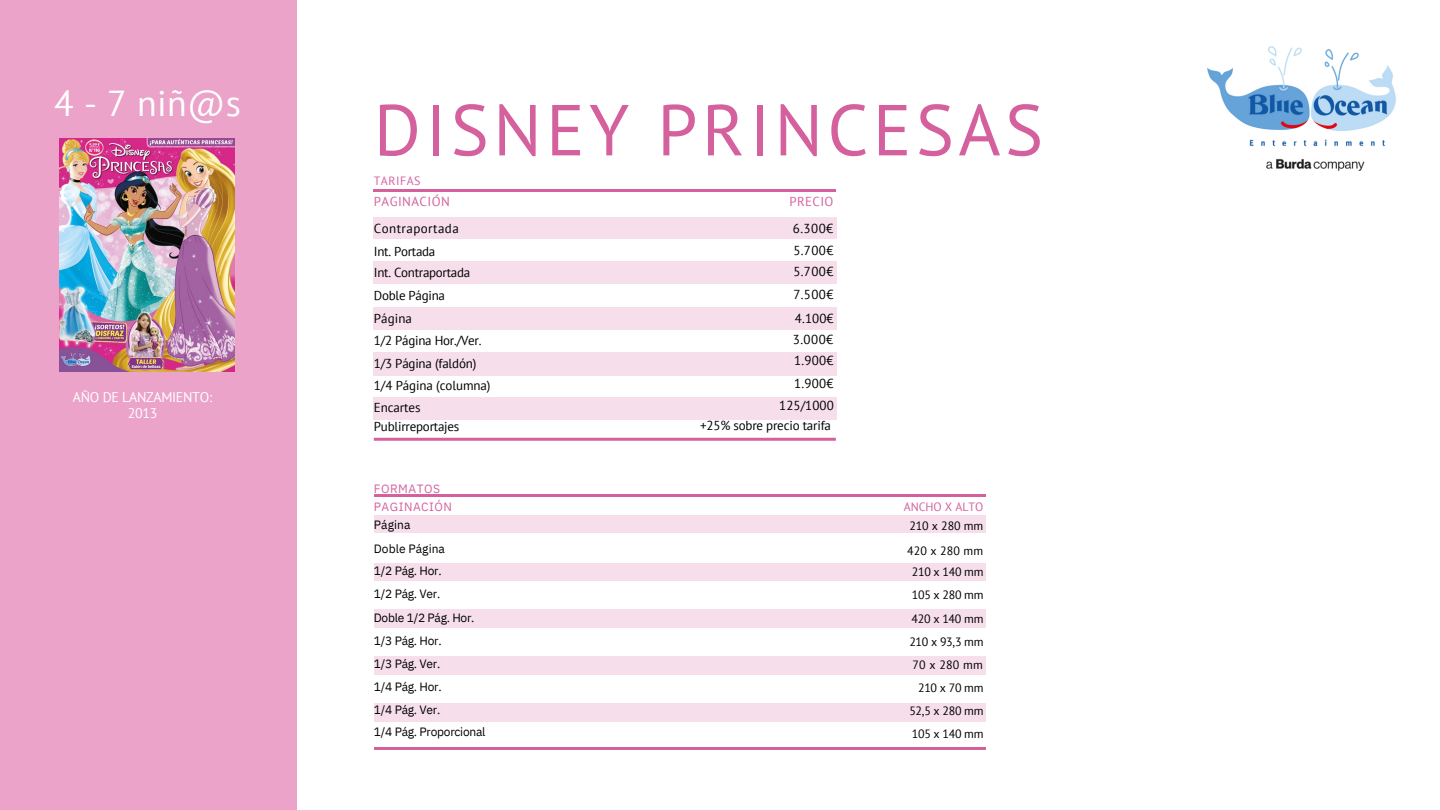
<style>
.page{position:relative;width:1440px;height:810px;background:#fff}
.page>*{position:absolute;margin:0;border:0;box-sizing:border-box;transform-origin:0 0}
.t1{font:72px "PT Sans";letter-spacing:.06em;color:#d4619e}
.t2{font:36px "PT Sans";color:#fff}
.t3{font:14px/15.8px "PT Sans";letter-spacing:-.02em;color:#fff;text-align:center}
.t4{font:13px/23.2px "PT Sans";letter-spacing:-.015em;color:#000}
.t5{font:13px/27px "PT Sans";letter-spacing:.035em;color:#000}
.t6{font:13px "PT Sans";letter-spacing:.03em;color:#d4619e}
.t7{font:12px "IBM Plex Sans";letter-spacing:-.02em;color:#000}
.t8{font:12px "PT Sans";letter-spacing:-.02em;color:#000}
.t9{font:12px/18.8px "PT Sans";letter-spacing:-.005em;color:#d4619e;text-align:center}
.t10{font:12px/18px "IBM Plex Sans";letter-spacing:.045em;color:#d4619e}
.t11{font:12px "IBM Plex Sans";letter-spacing:.005em;color:#000}
.t12{font:12px "PT Sans";letter-spacing:.04em;color:#d4619e}
.s1{color:#d4619e}
.s2{color:#000}
</style>
<div class="page">
<div style="left:0;top:0;width:296px;height:810px;background:#eba3c9"></div>
<hr style="left:374px;top:190px;width:462px;height:2px;background:#d4619e">
<div style="left:374px;top:515px;width:612px;height:18px;background:#f6dfeb"></div>
<div style="left:374px;top:563px;width:612px;height:17px;background:#f6dfeb"></div>
<div style="left:374px;top:609px;width:612px;height:19px;background:#f6dfeb"></div>
<div style="left:374px;top:656px;width:612px;height:19px;background:#f6dfeb"></div>
<div style="left:374px;top:703px;width:612px;height:18px;background:#f6dfeb"></div>
<hr style="left:374px;top:438px;width:462px;height:3px;background:#d4619e">
<hr style="left:374px;top:747px;width:612px;height:2px;background:#d4619e">
<hr style="left:374px;top:495px;width:612px;height:2px;background:#d4619e">
<div style="left:374px;top:217px;width:223px;height:22px;background:#f6dfeb"></div>
<div style="left:597px;top:217px;width:239px;height:22px;background:#f6dfeb"></div>
<div style="left:374px;top:261px;width:223px;height:23px;background:#f6dfeb"></div>
<div style="left:597px;top:261px;width:239px;height:23px;background:#f6dfeb"></div>
<div style="left:374px;top:307px;width:223px;height:23px;background:#f6dfeb"></div>
<div style="left:597px;top:307px;width:239px;height:23px;background:#f6dfeb"></div>
<div style="left:374px;top:352px;width:223px;height:23px;background:#f6dfeb"></div>
<div style="left:597px;top:352px;width:239px;height:23px;background:#f6dfeb"></div>
<div style="left:374px;top:398px;width:223px;height:22px;background:#f6dfeb"></div>
<div style="left:597px;top:398px;width:239px;height:22px;background:#f6dfeb"></div>
<img style="left:59px;top:138px;width:175px;height:234px">
<img style="left:1207px;top:46px;width:189px;height:125px">
<p class="t2" style="left:54px;top:79px;width:188px">4 - 7 niñ@s</p>
<p class="t3" style="left:73px;top:389px;width:141px">AÑO DE LANZAMIENTO:<br>2013</p>
<p class="t1" style="left:374px;top:82px;width:671px">DISNEY PRINCESAS</p>
<p class="t12" style="left:374px;top:172px;width:48px">TARIFAS</p>
<p class="t5" style="left:374px;top:187px;width:86px"><span class="s1">PAGINACIÓN<br></span>Contraportada</p>
<p class="t4" style="left:374px;top:239px;width:63px">Int. Portada</p>
<p class="t4" style="left:374px;top:260px;width:98px">Int. Contraportada<br>Doble Página</p>
<p class="t4" style="left:374px;top:307px;width:40px">Página</p>
<p class="t4" style="left:374px;top:329px;width:109px">1/2 Página Hor./Ver.</p>
<p class="t4" style="left:374px;top:351px;width:104px">1/3 Página (faldón)</p>
<p class="t4" style="left:374px;top:374px;width:118px">1/4 Página (columna)</p>
<p class="t4" style="left:374px;top:395px;width:48px">Encartes</p>
<p class="t4" style="left:374px;top:415px;width:87px">Publirreportajes</p>
<p class="t10" style="left:374px;top:480px;width:80px">FORMATOS<br>PAGINACIÓN</p>
<p class="t7" style="left:374px;top:517px;width:38px">Página</p>
<p class="t11" style="left:374px;top:540px;width:73px">Doble Página</p>
<p class="t7" style="left:374px;top:563px;width:69px">1/2 Pág. Hor.</p>
<p class="t7" style="left:374px;top:585px;width:68px">1/2 Pág. Ver.</p>
<p class="t7" style="left:374px;top:609px;width:102px">Doble 1/2 Pág. Hor.</p>
<p class="t7" style="left:374px;top:633px;width:69px">1/3 Pág. Hor.</p>
<p class="t7" style="left:374px;top:656px;width:68px">1/3 Pág. Ver.</p>
<p class="t7" style="left:374px;top:678px;width:69px">1/4 Pág. Hor.</p>
<p class="t7" style="left:374px;top:702px;width:68px">1/4 Pág. Ver.</p>
<p class="t7" style="left:374px;top:724px;width:113px">1/4 Pág. Proporcional</p>
<p class="t6" style="left:789px;top:193px;width:46px">PRECIO</p>
<p class="t4" style="left:793px;top:216px;width:42px">6.300€</p>
<p class="t4" style="left:793px;top:239px;width:42px">5.700€</p>
<p class="t4" style="left:793px;top:260px;width:42px">5.700€</p>
<p class="t4" style="left:793px;top:283px;width:42px">7.500€</p>
<p class="t4" style="left:795px;top:306px;width:40px">4.100€</p>
<p class="t4" style="left:793px;top:328px;width:42px">3.000€</p>
<p class="t4" style="left:794px;top:349px;width:41px">1.900€</p>
<p class="t4" style="left:794px;top:371px;width:41px">1.900€</p>
<p class="t4" style="left:779px;top:394px;width:56px">125/1000</p>
<p class="t4" style="left:700px;top:413px;width:132px">+25% sobre precio tarifa</p>
<p class="t9" style="left:904px;top:497px;width:81px">ANCHO X ALTO<br><span class="s2">210 x 280 mm</span></p>
<p class="t8" style="left:907px;top:542px;width:77px">420 x 280 mm</p>
<p class="t8" style="left:912px;top:564px;width:73px">210 x 140 mm</p>
<p class="t8" style="left:912px;top:587px;width:73px">105 x 280 mm</p>
<p class="t8" style="left:911px;top:611px;width:74px">420 x 140 mm</p>
<p class="t8" style="left:909px;top:634px;width:76px">210 x 93,3 mm</p>
<p class="t8" style="left:912px;top:657px;width:72px">70 x 280 mm</p>
<p class="t8" style="left:918px;top:680px;width:67px">210 x 70 mm</p>
<p class="t8" style="left:909px;top:703px;width:76px">52,5 x 280 mm</p>
<p class="t8" style="left:912px;top:725px;width:73px">105 x 140 mm</p>
</div>
